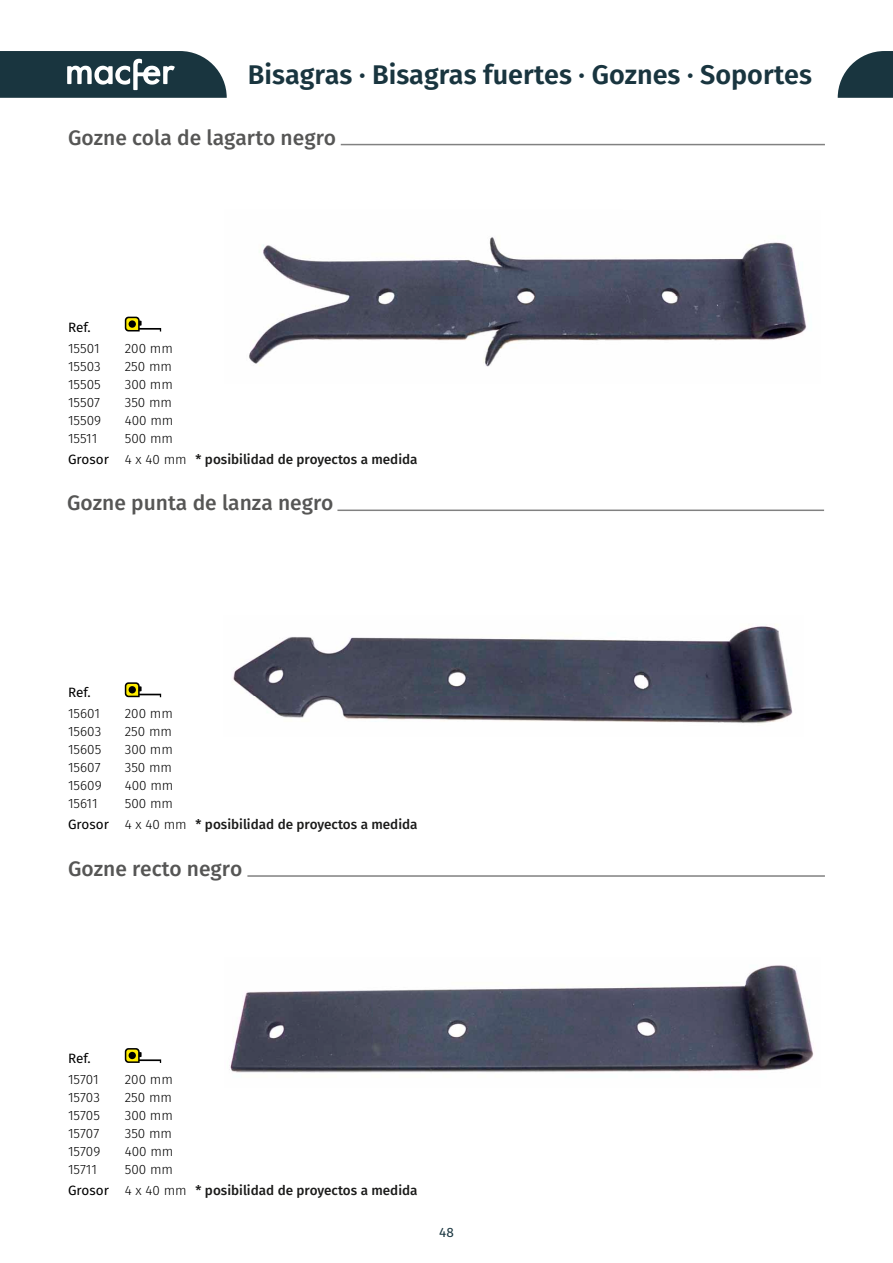
<style>
.page{position:relative;width:893px;height:1263px;background:#fff}
.page>*{position:absolute;margin:0;border:0;box-sizing:border-box;transform-origin:0 0}
.t1{font:600 27px "Fira Sans";color:#19353f}
.t2{font:500 21px "Fira Sans";color:#565655}
.t3{font:300 13.5px/18px "Fira Sans";color:#000;text-align:justify}
.t4{font:500 13.5px "Fira Sans";color:#1b1b1a}
.t5{font:13.5px "Fira Sans";color:#000}
.t6{font:13.5px "Fira Sans";color:#19353f}
</style>
<div class="page">
<hr style="left:247px;top:875px;width:578px;height:2px;background:#818181">
<hr style="left:337px;top:509px;width:487px;height:2px;background:#818181">
<hr style="left:341px;top:144px;width:484px;height:1px;background:#818181">
<img style="left:249px;top:237px;width:558px;height:130px">
<img style="left:233px;top:624px;width:560px;height:100px">
<img style="left:229px;top:965px;width:585px;height:108px">
<svg style="left:125px;top:317px;width:36px;height:14px"></svg>
<div style="left:129px;top:320px;width:7px;height:8px;background:#000;border-radius:50%"></div>
<svg style="left:125px;top:682px;width:36px;height:15px"></svg>
<div style="left:129px;top:686px;width:7px;height:7px;background:#000;border-radius:50%"></div>
<svg style="left:125px;top:1048px;width:36px;height:15px"></svg>
<div style="left:129px;top:1052px;width:7px;height:7px;background:#000;border-radius:50%"></div>
<svg style="left:838px;top:51px;width:55px;height:47px"></svg>
<svg style="left:0;top:51px;width:227px;height:47px;background:#3c545c"></svg>
<h1 class="t1" style="left:248px;top:50px;width:566px">Bisagras · Bisagras fuertes · Goznes · Soportes</h1>
<h2 class="t2" style="left:68px;top:118px;width:269px">Gozne cola de lagarto negro</h2>
<p class="t5" style="left:68px;top:314px;width:24px">Ref.</p>
<p class="t3" style="left:68px;top:337px;width:35px">15501<br>15503<br>15505<br>15507<br>15509<br>15511</p>
<p class="t5" style="left:68px;top:446px;width:42px">Grosor</p>
<p class="t3" style="left:125px;top:337px;width:50px">200 mm 250 mm 300 mm 350 mm 400 mm 500 mm</p>
<p class="t3" style="left:125px;top:448px;width:63px">4 x 40 mm</p>
<p class="t4" style="left:196px;top:446px;width:224px">* posibilidad de proyectos a medida</p>
<h2 class="t2" style="left:67px;top:484px;width:268px">Gozne punta de lanza negro</h2>
<p class="t5" style="left:68px;top:680px;width:24px">Ref.</p>
<p class="t3" style="left:68px;top:703px;width:35px">15601<br>15603<br>15605<br>15607<br>15609<br>15611</p>
<p class="t5" style="left:68px;top:812px;width:42px">Grosor</p>
<p class="t3" style="left:125px;top:703px;width:50px">200 mm 250 mm 300 mm 350 mm 400 mm 500 mm</p>
<p class="t3" style="left:125px;top:814px;width:63px">4 x 40 mm</p>
<p class="t4" style="left:196px;top:812px;width:224px">* posibilidad de proyectos a medida</p>
<h2 class="t2" style="left:68px;top:849px;width:176px">Gozne recto negro</h2>
<p class="t5" style="left:68px;top:1046px;width:24px">Ref.</p>
<p class="t3" style="left:68px;top:1069px;width:34px">15701<br>15703<br>15705<br>15707<br>15709<br>15711</p>
<p class="t5" style="left:68px;top:1178px;width:42px">Grosor</p>
<p class="t3" style="left:125px;top:1069px;width:50px">200 mm 250 mm 300 mm 350 mm 400 mm 500 mm</p>
<p class="t3" style="left:125px;top:1180px;width:63px">4 x 40 mm</p>
<p class="t4" style="left:196px;top:1178px;width:224px">* posibilidad de proyectos a medida</p>
<p class="t6" style="left:439px;top:1220px;width:16px">48</p>
</div>
